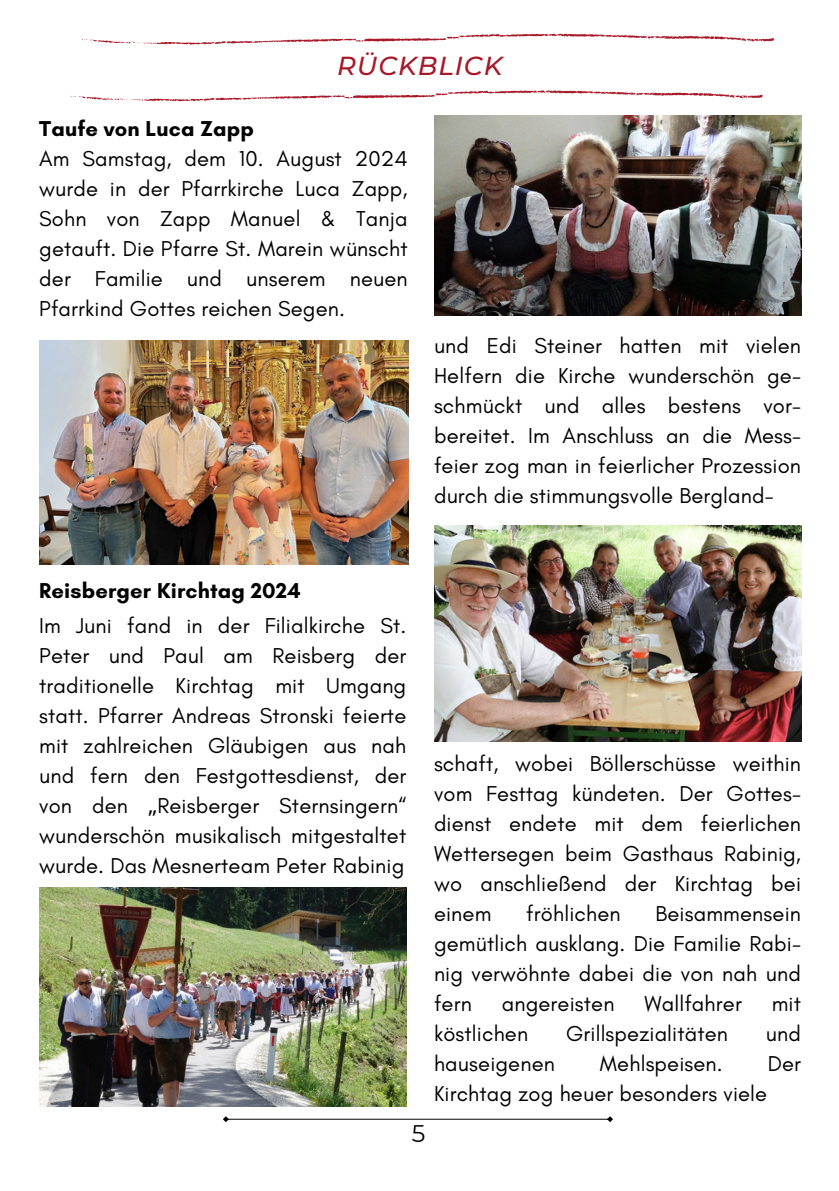
<style>
.page{position:relative;width:839px;height:1191px;background:#fff}
.page>*{position:absolute;margin:0;border:0;box-sizing:border-box;transform-origin:0 0}
.t1{font:italic 500 26px "Montserrat";letter-spacing:.035em;color:#a71828}
.t2{font:24px "Montserrat";color:#000}
.t3{font:22px/30px "Glacial Indifference";letter-spacing:.005em;color:#000;text-align:justify}
.t4{font:700 22px "Glacial Indifference";letter-spacing:.005em;color:#000}
.s1{font-family:"Noto Sans"}
</style>
<div class="page">
<svg style="left:223px;top:1116px;width:390px;height:6px"></svg>
<svg style="left:70px;top:90px;width:692px;height:11px"></svg>
<svg style="left:82px;top:34px;width:691px;height:11px"></svg>
<img style="left:434px;top:116px;width:367px;height:199px">
<img style="left:39px;top:887px;width:368px;height:219px">
<img style="left:434px;top:526px;width:367px;height:216px">
<img style="left:39px;top:341px;width:369px;height:223px">
<h1 class="t1" style="left:337px;top:50px;width:167px">RÜCKBLICK</h1>
<p class="t4" style="left:39px;top:115px;width:216px">Taufe von Luca Zapp</p>
<p class="t3" style="left:39px;top:143px;width:370px">Am Samstag, dem 10. August 2024 wurde in der Pfarrkirche Luca Zapp, Sohn von Zapp Manuel &amp; Tanja getauft. Die Pfarre St. Marein wünscht der Familie und unserem neuen Pfarrkind Gottes reichen Segen.</p>
<p class="t3" style="left:434px;top:331px;width:368px">und Edi Steiner hatten mit vielen Helfern die Kirche wunderschön ge&shy;schmückt und alles bestens vor&shy;bereitet. Im Anschluss an die Mess&shy;feier zog man in feierlicher Prozession durch die stimmungsvolle Bergland-</p>
<p class="t4" style="left:39px;top:578px;width:263px">Reisberger Kirchtag 2024</p>
<p class="t3" style="left:39px;top:610px;width:368px">Im Juni fand in der Filialkirche St.<br>Peter und Paul am Reisberg der traditionelle Kirchtag mit Umgang statt. Pfarrer Andreas Stronski feierte mit zahlreichen Gläubigen aus nah und fern den Festgottesdienst, der von den <span class="s1">„</span>Reisberger Sternsingern“ wunderschön musikalisch mitgestaltet wurde. Das Mesnerteam Peter Rabinig</p>
<p class="t2" style="left:412px;top:1119px;width:15px">5</p>
<p class="t3" style="left:434px;top:749px;width:368px">schaft, wobei Böllerschüsse weithin vom Festtag kündeten. Der Gottes&shy;dienst endete mit dem feierlichen Wettersegen beim Gasthaus Rabinig, wo anschließend der Kirchtag bei einem</p>
<p class="t3" style="left:526px;top:899px;width:96px">fröhlichen</p>
<p class="t3" style="left:434px;top:899px;width:368px;text-indent:221px">Beisammensein gemütlich ausklang. Die Familie Rabi&shy;nig verwöhnte dabei die von nah und fern</p>
<p class="t3" style="left:501px;top:989px;width:114px">angereisten</p>
<p class="t3" style="left:644px;top:989px;width:99px">Wallfahrer</p>
<p class="t3" style="left:771px;top:989px;width:31px">mit</p>
<p class="t3" style="left:434px;top:1019px;width:96px">köstlichen</p>
<p class="t3" style="left:566px;top:1019px;width:163px">Grillspezialitäten</p>
<p class="t3" style="left:765px;top:1019px;width:37px">und</p>
<p class="t3" style="left:434px;top:1049px;width:122px">hauseigenen</p>
<p class="t3" style="left:600px;top:1049px;width:124px">Mehlspeisen.</p>
<p class="t3" style="left:767px;top:1049px;width:35px">Der</p>
<p class="t3" style="left:434px;top:1079px;width:335px">Kirchtag zog heuer besonders viele</p>
</div>
